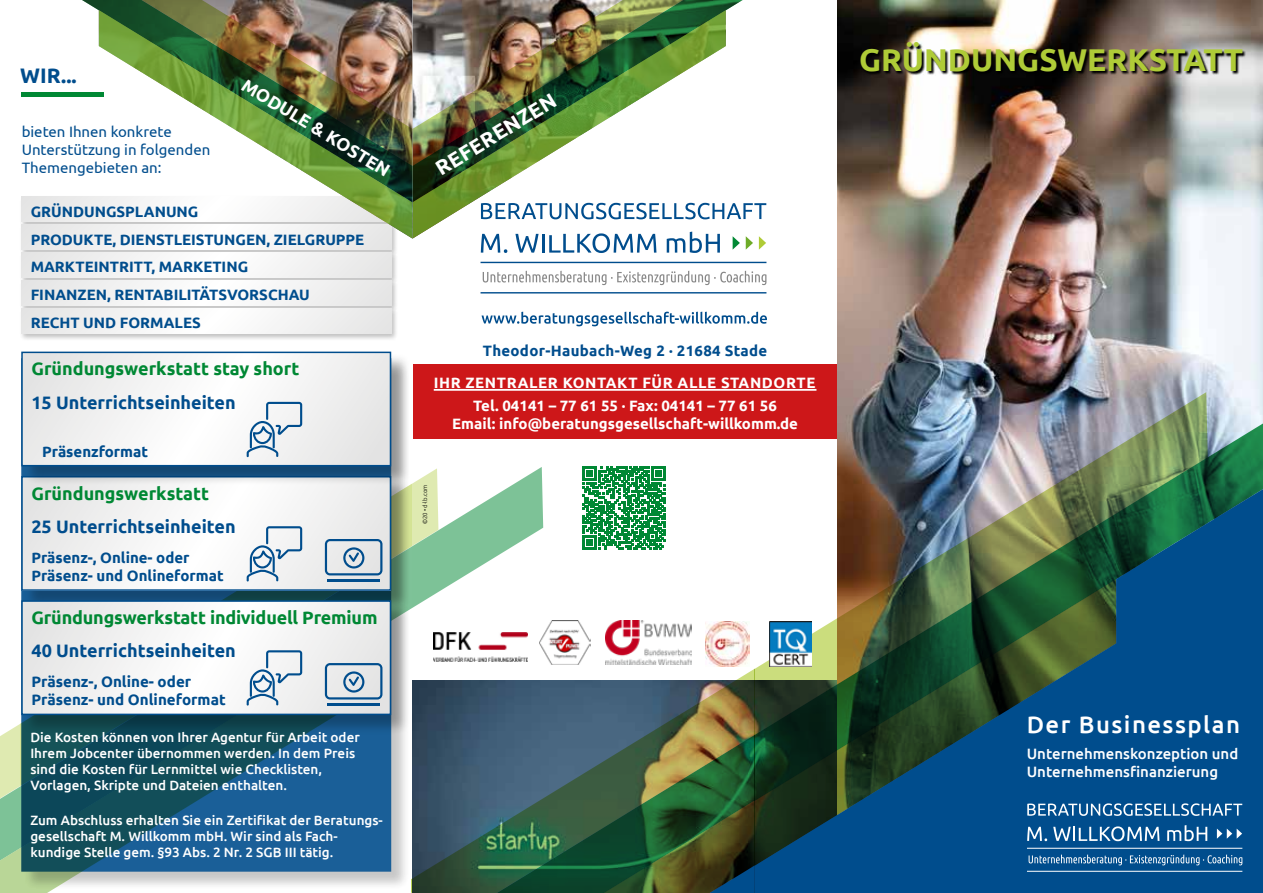
<style>
.page{position:relative;width:1263px;height:893px;background:#fff}
.page>*{position:absolute;margin:0;border:0;box-sizing:border-box;transform-origin:0 0}
.t1{font:700 31.5px "Ubuntu";color:#afcb37}
.t2{font:500 24px "Ubuntu";letter-spacing:.06em;color:#fff}
.t3{font:700 21px "Ubuntu";color:#fff}
.t4{font:700 21px "Ubuntu";color:#004d8d}
.t5{font:700 18px "Ubuntu";letter-spacing:-.01em;color:#008834}
.t6{font:700 18px "Ubuntu";color:#004d8d}
.t7{font:700 18px "Ubuntu";color:#fff}
.t8{font:700 15.15px/18.1px "Ubuntu";color:#004d8d}
.t9{font:700 15px/27.6px "Ubuntu";color:#004d8d}
.t10{font:700 15px/22.5px "Ubuntu";letter-spacing:.04em;color:#fff;text-align:center}
.t11{font:15px/18px "Ubuntu";color:#004d8d}
.t12{font:500 15px/18px "Ubuntu";color:#fff}
.t13{font:700 15px "Ubuntu";color:#fff}
.t14{font:700 15px "Ubuntu";letter-spacing:.02em;color:#004d8d}
.t15{font:500 13.5px/16.2px "Ubuntu";color:#fff}
.t16{font:300 6px "Ubuntu";color:#000}
</style>
<div class="page">
<div style="left:414px;top:364px;width:423px;height:75px;background:#cd1719"></div>
<img style="left:838px;top:0;width:425px;height:390px">
<img style="left:816px;top:390px;width:447px;height:99px">
<svg style="left:755px;top:489px;width:508px;height:404px;fill:#054d8d"></svg>
<svg style="left:860px;top:43px;width:386px;height:33px"></svg>
<hr style="left:434px;top:389px;width:382px;height:2px;background:#fff">
<img style="left:543px;top:644px;width:212px;height:249px">
<svg style="left:710px;top:865px;width:45px;height:28px"></svg>
<svg style="left:582px;top:466px;width:84px;height:84px"></svg>
<hr style="left:1027px;top:871px;width:215px;height:1px;background:#fff">
<hr style="left:1027px;top:848px;width:215px;height:1px;background:#fff">
<svg style="left:1217px;top:829px;width:25px;height:10px"></svg>
<svg style="left:1027px;top:827px;width:20px;height:14px"></svg>
<svg style="left:1053px;top:826px;width:106px;height:15px"></svg>
<svg style="left:1167px;top:825px;width:40px;height:16px"></svg>
<svg style="left:1027px;top:803px;width:215px;height:13px"></svg>
<svg style="left:1028px;top:854px;width:214px;height:11px"></svg>
<hr style="left:480px;top:292px;width:286px;height:1px;background:#004d8d">
<hr style="left:480px;top:262px;width:286px;height:1px;background:#004d8d">
<svg style="left:733px;top:239px;width:7px;height:11px"></svg>
<svg style="left:746px;top:236px;width:7px;height:14px"></svg>
<svg style="left:759px;top:236px;width:7px;height:14px"></svg>
<svg style="left:481px;top:239px;width:26px;height:14px"></svg>
<svg style="left:516px;top:239px;width:140px;height:14px"></svg>
<svg style="left:667px;top:239px;width:53px;height:14px"></svg>
<svg style="left:743px;top:203px;width:23px;height:16px"></svg>
<svg style="left:483px;top:271px;width:283px;height:14px"></svg>
<svg style="left:481px;top:312px;width:286px;height:14px"></svg>
<svg style="left:411px;top:467px;width:132px;height:426px"></svg>
<svg style="left:0;top:723px;width:50px;height:170px"></svg>
<div style="left:23px;top:360px;width:388px;height:531px;background:#000;opacity:.25"></div>
<svg style="left:24px;top:735px;width:364px;height:134px"></svg>
<img style="left:606px;top:620px;width:85px;height:44px">
<img style="left:434px;top:633px;width:94px;height:28px">
<img style="left:539px;top:620px;width:51px;height:44px">
<img style="left:705px;top:622px;width:44px;height:44px">
<img style="left:769px;top:622px;width:42px;height:44px">
<div style="left:21px;top:196px;width:370px;height:26px;background:#eaeaea"></div>
<div style="left:20px;top:223px;width:379px;height:34px;background:#000;opacity:.25"></div>
<div style="left:21px;top:224px;width:370px;height:26px;background:linear-gradient(to right,#f2f2f2,#f2f2f1)"></div>
<div style="left:20px;top:251px;width:379px;height:34px;background:#000;opacity:.25"></div>
<div style="left:21px;top:252px;width:370px;height:26px;background:#f2f2f2"></div>
<div style="left:20px;top:279px;width:379px;height:34px;background:#000;opacity:.25"></div>
<div style="left:21px;top:280px;width:370px;height:26px;background:#f2f2f2"></div>
<div style="left:20px;top:306px;width:379px;height:35px;background:#000;opacity:.25"></div>
<div style="left:21px;top:308px;width:370px;height:26px;background:#f2f2f2"></div>
<div style="left:23px;top:477px;width:388px;height:133px;background:#000;opacity:.25"></div>
<svg style="left:24px;top:486px;width:364px;height:102px"></svg>
<div style="left:21px;top:476px;width:370px;height:115px;border:2px solid #004d8d"></div>
<svg style="left:247px;top:526px;width:55px;height:55px"></svg>
<svg style="left:325px;top:539px;width:57px;height:36px"></svg>
<hr style="left:328px;top:579px;width:52px;height:2px;background:#004d8d">
<div style="left:23px;top:353px;width:388px;height:133px;background:#000;opacity:.25"></div>
<div style="left:22px;top:352px;width:368px;height:114px;background:linear-gradient(to bottom,#f2f2f2,#f2f2f2)"></div>
<div style="left:21px;top:352px;width:370px;height:114px;border:2px solid #004d8d"></div>
<svg style="left:247px;top:402px;width:55px;height:55px"></svg>
<div style="left:23px;top:602px;width:388px;height:133px;background:#000;opacity:.25"></div>
<svg style="left:24px;top:603px;width:364px;height:109px"></svg>
<div style="left:21px;top:600px;width:370px;height:115px;border:2px solid #004d8d"></div>
<svg style="left:247px;top:650px;width:55px;height:56px"></svg>
<svg style="left:325px;top:663px;width:57px;height:36px"></svg>
<hr style="left:328px;top:703px;width:52px;height:2px;background:#004d8d">
<svg style="left:413px;top:0;width:425px;height:202px"></svg>
<img style="left:413px;top:10px;width:314px;height:229px">
<svg style="left:82px;top:0;width:331px;height:10px"></svg>
<img style="left:98px;top:10px;width:315px;height:229px">
<div style="left:21px;top:92px;width:83px;height:5px;background:#008834"></div>
<h3 class="t4" style="left:20px;top:63px;width:58px">WIR...</h3>
<h3 class="t7" style="left:250px;top:73px;width:171px;rotate:32deg">MODULE &amp; KOSTEN</h3>
<p class="t11" style="left:22px;top:122px;width:190px">bieten Ihnen konkrete<br>Unterstützung in folgenden<br>Themengebieten an:</p>
<p class="t9" style="left:31px;top:198px;width:335px">GRÜNDUNGSPLANUNG<br>PRODUKTE, DIENSTLEISTUNGEN, ZIELGRUPPE<br>MARKTEINTRITT, MARKETING<br>FINANZEN, RENTABILITÄTSVORSCHAU<br>RECHT UND FORMALES</p>
<h3 class="t5" style="left:31px;top:358px;width:270px">Gründungswerkstatt stay short</h3>
<h3 class="t6" style="left:31px;top:392px;width:206px">15 Unterrichtseinheiten</h3>
<p class="t9" style="left:42px;top:438px;width:108px">Präsenzformat</p>
<h3 class="t5" style="left:31px;top:482px;width:179px">Gründungswerkstatt</h3>
<h3 class="t6" style="left:31px;top:516px;width:206px">25 Unterrichtseinheiten</h3>
<p class="t9" style="left:31px;top:549px;width:194px;line-height:18px">Präsenz-, Online- oder<br>Präsenz- und Onlineformat</p>
<h3 class="t5" style="left:31px;top:606px;width:348px">Gründungswerkstatt individuell Premium</h3>
<h3 class="t6" style="left:31px;top:640px;width:206px">40 Unterrichtseinheiten</h3>
<p class="t8" style="left:31px;top:672px;width:196px">Präsenz-, Online- oder<br>Präsenz- und Onlineformat</p>
<p class="t15" style="left:30px;top:728px;width:331px">Die Kosten können von Ihrer Agentur für Arbeit oder Ihrem Jobcenter übernommen werden. In dem Preis sind die Kosten für Lernmittel wie Checklisten, Vorlagen, Skripte und Dateien enthalten.</p>
<p class="t15" style="left:30px;top:811px;width:354px">Zum Abschluss erhalten Sie ein Zertifikat der Beratungs&shy;gesellschaft M. Willkomm mbH. Wir sind als Fach&shy;kundige Stelle gem. §93 Abs. 2 Nr. 2 SGB III tätig.</p>
<h3 class="t3" style="left:430px;top:157px;width:255px;rotate:-31deg">IHR ANSPRECHPARTNER</h3>
<h3 class="t3" style="left:431px;top:158px;width:139px;rotate:-31deg">REFERENZEN</h3>
<p class="t14" style="left:483px;top:341px;width:286px">Theodor-Haubach-Weg 2 · 21684 Stade</p>
<p class="t10" style="left:434px;top:371px;width:383px">IHR ZENTRALER KONTAKT FÜR ALLE STANDORTE<br>Tel. 04141 – 77 61 55 · Fax: 04141 – 77 61 56</p>
<p class="t13" style="left:452px;top:414px;width:347px">Email: info@beratungsgesellschaft-willkomm.de</p>
<p class="t16" style="left:421px;top:524px;width:41px;rotate:-90deg">©20 • d-lb.com</p>
<h1 class="t1" style="left:859px;top:41px;width:385px">GRÜNDUNGSWERKSTATT</h1>
<h2 class="t2" style="left:1027px;top:709px;width:215px">Der Businessplan</h2>
<p class="t12" style="left:1027px;top:744px;width:213px">Unternehmenskonzeption und<br>Unternehmensfinanzierung</p>
</div>
